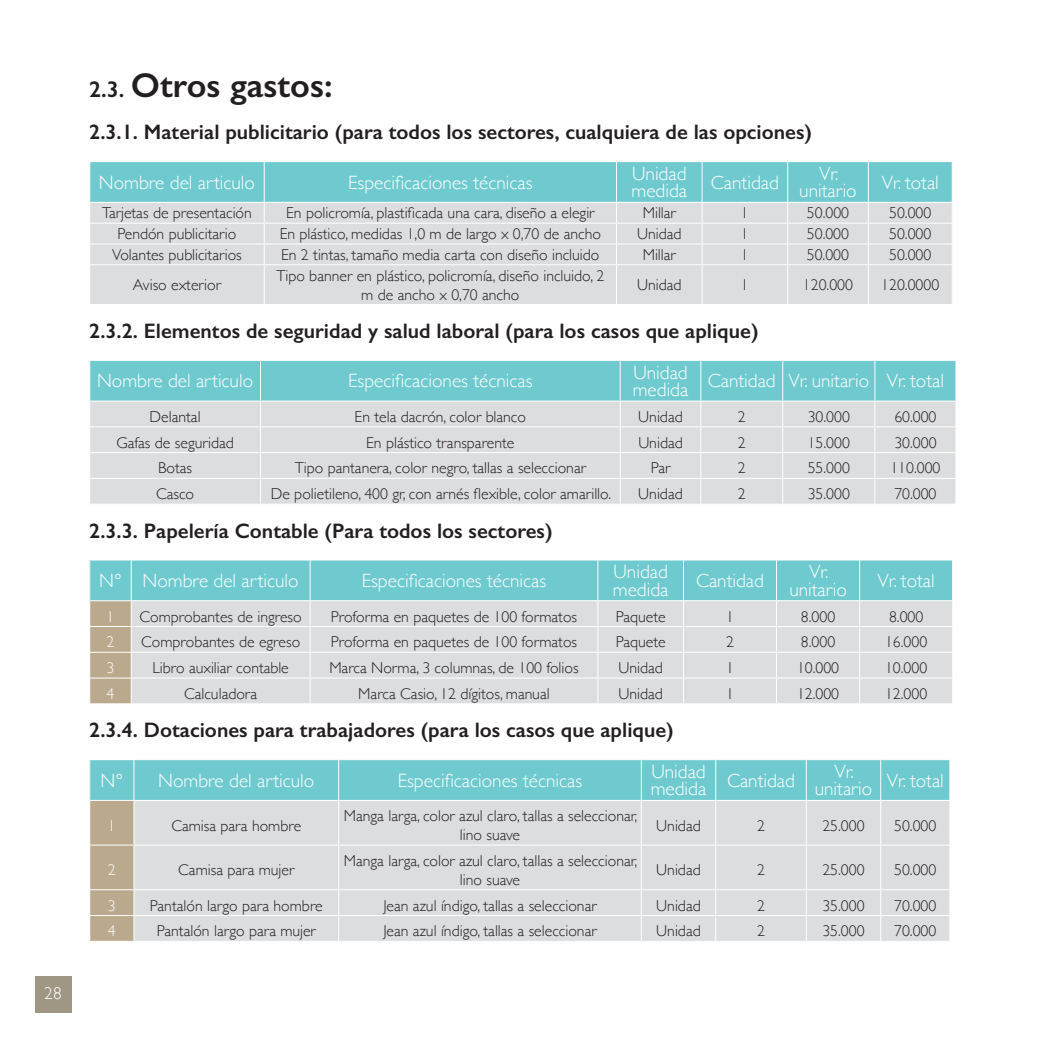
<style>
.page{position:relative;width:1042px;height:1042px;background:#fff}
.page>*{position:absolute;margin:0;border:0;box-sizing:border-box;transform-origin:0 0}
.t1{font:600 34.48px "Gill Sans";color:#231f20}
.t2{font:600 21px "Gill Sans";color:#231f20}
.t3{font:300 19.25px/17.5px "Gill Sans";color:#fff}
.t4{font:300 17.5px "Gill Sans";color:#fff}
.t5{font:300 15.75px/18.9px "Gill Sans";color:#231f20;text-align:center}
.t6{font:300 15.75px "Gill Sans";color:#fff}
.s1{font-size:22.75px}
</style>
<div class="page">
<div style="left:35px;top:976px;width:36px;height:37px;background:#9f9784"></div>
<div style="left:90px;top:264px;width:862px;height:40px;background:#dcdddf"></div>
<svg style="left:89px;top:162px;width:864px;height:102px;background:#b2d6d9"></svg>
<hr style="left:89px;top:264px;width:175px;height:1px;background:#fff">
<hr style="left:264px;top:264px;width:352px;height:1px;background:#fff">
<hr style="left:264px;top:265px;width:1px;height:39px;background:#fff">
<hr style="left:616px;top:264px;width:86px;height:1px;background:#fff">
<hr style="left:616px;top:265px;width:1px;height:39px;background:#fff">
<hr style="left:702px;top:264px;width:85px;height:1px;background:#fff">
<hr style="left:701px;top:265px;width:1px;height:39px;background:#fff">
<hr style="left:788px;top:264px;width:80px;height:1px;background:#fff">
<hr style="left:787px;top:265px;width:1px;height:39px;background:#fff">
<hr style="left:868px;top:264px;width:84px;height:1px;background:#fff">
<hr style="left:868px;top:265px;width:1px;height:39px;background:#fff">
<svg style="left:89px;top:360px;width:867px;height:144px;background:#bfd9db"></svg>
<svg style="left:89px;top:560px;width:864px;height:143px;background:#bed7d9"></svg>
<svg style="left:89px;top:759px;width:861px;height:182px;background:#c4d8d9"></svg>
<p class="t4" style="left:44px;top:979px;width:19px">28</p>
<h1 class="t1" style="left:89px;top:64px;width:245px"><span class="s1">2.3.</span> Otros gastos:</h1>
<h2 class="t2" style="left:89px;top:119px;width:724px">2.3.1. Material publicitario (para todos los sectores, cualquiera de las opciones)</h2>
<p class="t3" style="left:99px;top:173px;width:158px">Nombre del articulo</p>
<p class="t3" style="left:348px;top:173px;width:186px">Especificaciones técnicas</p>
<p class="t3" style="left:631px;top:164px;width:57px">Unidad medida</p>
<p class="t3" style="left:711px;top:173px;width:69px">Cantidad</p>
<p class="t3" style="left:799px;top:164px;width:59px;text-align:center">Vr. unitario</p>
<p class="t3" style="left:881px;top:173px;width:59px">Vr. total</p>
<p class="t5" style="left:102px;top:203px;width:151px">Tarjetas de presentación</p>
<p class="t5" style="left:286px;top:203px;width:310px">En policromía, plastificada una cara, diseño a elegir</p>
<p class="t5" style="left:643px;top:203px;width:35px">Millar</p>
<p class="t5" style="left:741px;top:203px;width:9px">1</p>
<p class="t5" style="left:807px;top:203px;width:44px">50.000</p>
<p class="t5" style="left:889px;top:203px;width:44px">50.000</p>
<p class="t5" style="left:118px;top:224px;width:120px">Pendón publicitario</p>
<p class="t5" style="left:280px;top:224px;width:323px">En plástico, medidas 1,0 m de largo x 0,70 de ancho</p>
<p class="t5" style="left:637px;top:224px;width:46px">Unidad</p>
<p class="t5" style="left:741px;top:224px;width:9px">1</p>
<p class="t5" style="left:807px;top:224px;width:44px">50.000</p>
<p class="t5" style="left:889px;top:224px;width:44px">50.000</p>
<p class="t5" style="left:112px;top:244px;width:131px">Volantes publicitarios</p>
<p class="t5" style="left:281px;top:244px;width:320px">En 2 tintas, tamaño media carta con diseño incluido</p>
<p class="t5" style="left:643px;top:244px;width:35px">Millar</p>
<p class="t5" style="left:741px;top:244px;width:9px">1</p>
<p class="t5" style="left:807px;top:244px;width:44px">50.000</p>
<p class="t5" style="left:889px;top:244px;width:44px">50.000</p>
<p class="t5" style="left:133px;top:275px;width:89px">Aviso exterior</p>
<p class="t5" style="left:276px;top:265px;width:329px">Tipo banner en plástico, policromía, diseño incluido, 2 m de ancho x 0,70 ancho</p>
<p class="t5" style="left:637px;top:275px;width:46px">Unidad</p>
<p class="t5" style="left:741px;top:275px;width:9px">1</p>
<p class="t5" style="left:803px;top:275px;width:52px">120.000</p>
<p class="t5" style="left:881px;top:275px;width:59px">120.0000</p>
<h2 class="t2" style="left:89px;top:318px;width:671px">2.3.2. Elementos de seguridad y salud laboral (para los casos que aplique)</h2>
<p class="t3" style="left:97px;top:371px;width:158px">Nombre del articulo</p>
<p class="t3" style="left:348px;top:371px;width:186px">Especificaciones técnicas</p>
<p class="t3" style="left:633px;top:363px;width:57px">Unidad medida</p>
<p class="t3" style="left:708px;top:371px;width:238px">Cantidad Vr. unitario Vr. total</p>
<p class="t5" style="left:150px;top:406px;width:53px">Delantal</p>
<p class="t5" style="left:355px;top:406px;width:173px">En tela dacrón, color blanco</p>
<p class="t5" style="left:638px;top:406px;width:46px">Unidad</p>
<p class="t5" style="left:738px;top:406px;width:9px">2</p>
<p class="t5" style="left:808px;top:406px;width:44px">30.000</p>
<p class="t5" style="left:894px;top:406px;width:44px">60.000</p>
<p class="t5" style="left:116px;top:432px;width:119px">Gafas de seguridad</p>
<p class="t5" style="left:366px;top:432px;width:150px">En plástico transparente</p>
<p class="t5" style="left:638px;top:432px;width:46px">Unidad</p>
<p class="t5" style="left:738px;top:432px;width:9px">2</p>
<p class="t5" style="left:808px;top:432px;width:44px">15.000</p>
<p class="t5" style="left:894px;top:432px;width:44px">30.000</p>
<p class="t5" style="left:158px;top:458px;width:35px">Botas</p>
<p class="t5" style="left:295px;top:458px;width:293px">Tipo pantanera, color negro, tallas a seleccionar</p>
<p class="t5" style="left:651px;top:458px;width:21px">Par</p>
<p class="t5" style="left:738px;top:458px;width:9px">2</p>
<p class="t5" style="left:808px;top:458px;width:44px">55.000</p>
<p class="t5" style="left:890px;top:458px;width:52px">110.000</p>
<p class="t5" style="left:156px;top:484px;width:40px">Casco</p>
<p class="t5" style="left:271px;top:484px;width:342px">De polietileno, 400 gr, con arnés flexible, color amarillo.</p>
<p class="t5" style="left:638px;top:484px;width:46px">Unidad</p>
<p class="t5" style="left:738px;top:484px;width:9px">2</p>
<p class="t5" style="left:808px;top:484px;width:44px">35.000</p>
<p class="t5" style="left:894px;top:484px;width:44px">70.000</p>
<h2 class="t2" style="left:89px;top:518px;width:465px">2.3.3. Papelería Contable (Para todos los sectores)</h2>
<p class="t3" style="left:99px;top:571px;width:201px">N° Nombre del articulo</p>
<p class="t3" style="left:362px;top:571px;width:186px">Especificaciones técnicas</p>
<p class="t3" style="left:613px;top:562px;width:57px">Unidad medida</p>
<p class="t3" style="left:696px;top:571px;width:69px">Cantidad</p>
<p class="t3" style="left:789px;top:562px;width:59px;text-align:center">Vr. unitario</p>
<p class="t3" style="left:877px;top:571px;width:59px">Vr. total</p>
<p class="t6" style="left:107px;top:604px;width:9px">1</p>
<p class="t5" style="left:140px;top:606px;width:164px">Comprobantes de ingreso</p>
<p class="t5" style="left:331px;top:606px;width:248px">Proforma en paquetes de 100 formatos</p>
<p class="t5" style="left:616px;top:606px;width:52px">Paquete</p>
<p class="t5" style="left:726px;top:606px;width:9px">1</p>
<p class="t5" style="left:801px;top:606px;width:36px">8.000</p>
<p class="t5" style="left:889px;top:606px;width:36px">8.000</p>
<p class="t6" style="left:107px;top:630px;width:9px">2</p>
<p class="t5" style="left:141px;top:632px;width:161px">Comprobantes de egreso</p>
<p class="t5" style="left:331px;top:632px;width:248px">Proforma en paquetes de 100 formatos</p>
<p class="t5" style="left:616px;top:632px;width:52px">Paquete</p>
<p class="t5" style="left:726px;top:632px;width:9px">2</p>
<p class="t5" style="left:801px;top:632px;width:36px">8.000</p>
<p class="t5" style="left:885px;top:632px;width:44px">16.000</p>
<p class="t6" style="left:107px;top:655px;width:9px">3</p>
<p class="t5" style="left:152px;top:658px;width:138px">Libro auxiliar contable</p>
<p class="t5" style="left:329px;top:658px;width:251px">Marca Norma, 3 columnas, de 100 folios</p>
<p class="t5" style="left:618px;top:658px;width:46px">Unidad</p>
<p class="t5" style="left:726px;top:658px;width:9px">1</p>
<p class="t5" style="left:797px;top:658px;width:44px">10.000</p>
<p class="t5" style="left:885px;top:658px;width:44px">10.000</p>
<p class="t6" style="left:107px;top:681px;width:9px">4</p>
<p class="t5" style="left:184px;top:683px;width:75px">Calculadora</p>
<p class="t5" style="left:358px;top:683px;width:193px">Marca Casio, 12 dígitos, manual</p>
<p class="t5" style="left:618px;top:683px;width:46px">Unidad</p>
<p class="t5" style="left:726px;top:683px;width:9px">1</p>
<p class="t5" style="left:797px;top:683px;width:44px">12.000</p>
<p class="t5" style="left:885px;top:683px;width:44px">12.000</p>
<h2 class="t2" style="left:89px;top:717px;width:586px">2.3.4. Dotaciones para trabajadores (para los casos que aplique)</h2>
<p class="t3" style="left:101px;top:771px;width:24px">N°</p>
<p class="t3" style="left:158px;top:771px;width:158px">Nombre del articulo</p>
<p class="t3" style="left:398px;top:771px;width:186px">Especificaciones técnicas</p>
<p class="t3" style="left:651px;top:762px;width:57px">Unidad medida</p>
<p class="t3" style="left:727px;top:771px;width:69px">Cantidad</p>
<p class="t3" style="left:815px;top:762px;width:59px;text-align:center">Vr. unitario</p>
<p class="t3" style="left:886px;top:771px;width:59px">Vr. total</p>
<p class="t6" style="left:108px;top:813px;width:9px">1</p>
<p class="t5" style="left:171px;top:815px;width:131px">Camisa para hombre</p>
<p class="t5" style="left:344px;top:806px;width:295px">Manga larga, color azul claro, tallas a seleccionar, lino suave</p>
<p class="t5" style="left:656px;top:815px;width:46px">Unidad</p>
<p class="t5" style="left:757px;top:815px;width:9px">2</p>
<p class="t5" style="left:822px;top:815px;width:44px">25.000</p>
<p class="t5" style="left:894px;top:815px;width:44px">50.000</p>
<p class="t6" style="left:108px;top:858px;width:9px">2</p>
<p class="t5" style="left:178px;top:860px;width:118px">Camisa para mujer</p>
<p class="t5" style="left:344px;top:850px;width:295px">Manga larga, color azul claro, tallas a seleccionar, lino suave</p>
<p class="t5" style="left:656px;top:860px;width:46px">Unidad</p>
<p class="t5" style="left:757px;top:860px;width:9px">2</p>
<p class="t5" style="left:822px;top:860px;width:44px">25.000</p>
<p class="t5" style="left:894px;top:860px;width:44px">50.000</p>
<p class="t6" style="left:108px;top:893px;width:9px">3</p>
<p class="t5" style="left:150px;top:895px;width:174px">Pantalón largo para hombre</p>
<p class="t5" style="left:383px;top:895px;width:215px">Jean azul índigo, tallas a seleccionar</p>
<p class="t5" style="left:656px;top:895px;width:46px">Unidad</p>
<p class="t5" style="left:757px;top:895px;width:9px">2</p>
<p class="t5" style="left:822px;top:895px;width:44px">35.000</p>
<p class="t5" style="left:894px;top:895px;width:44px">70.000</p>
<p class="t6" style="left:108px;top:919px;width:9px">4</p>
<p class="t5" style="left:157px;top:921px;width:161px">Pantalón largo para mujer</p>
<p class="t5" style="left:383px;top:921px;width:215px">Jean azul índigo, tallas a seleccionar</p>
<p class="t5" style="left:656px;top:921px;width:46px">Unidad</p>
<p class="t5" style="left:757px;top:921px;width:9px">2</p>
<p class="t5" style="left:822px;top:921px;width:44px">35.000</p>
<p class="t5" style="left:894px;top:921px;width:44px">70.000</p>
</div>
